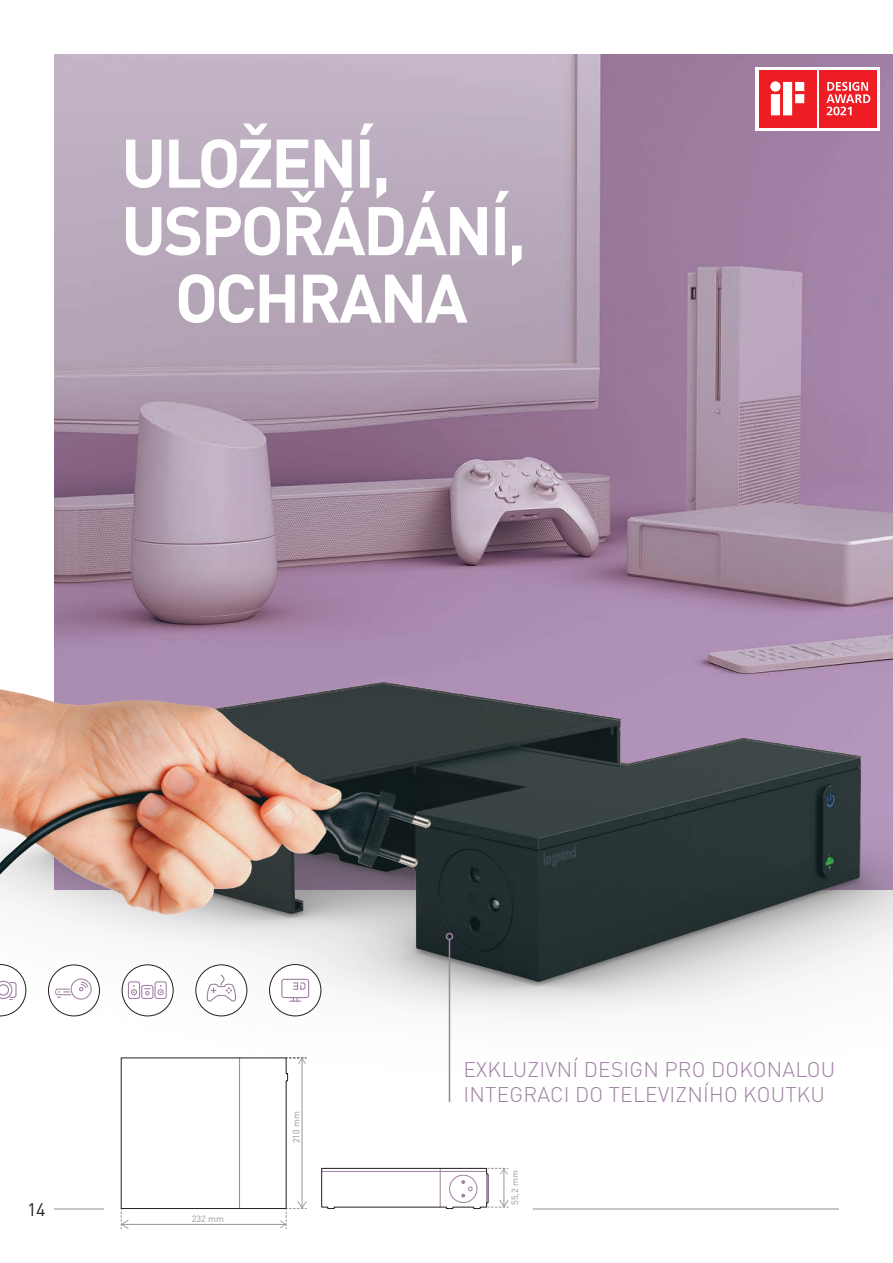
<style>
.page{position:relative;width:893px;height:1263px;background:#fff}
.page>*{position:absolute;margin:0;border:0;box-sizing:border-box;transform-origin:0 0}
.t1{font:700 67.5px "DIN Pro";letter-spacing:-.04em;color:#fff}
.t2{font:300 21px/25.2px "DIN Pro";letter-spacing:.01em;color:#9f7fa2}
.t3{font:18px "DIN Pro";color:#231f20}
.t4{font:9px "DIN Pro";color:#939598}
</style>
<div class="page">
<img style="left:54px;top:54px;width:839px;height:598px">
<img style="left:0;top:652px;width:893px;height:577px">
<img style="left:0;top:684px;width:861px;height:298px">
<svg style="left:756px;top:67px;width:124px;height:64px"></svg>
<div style="left:759px;top:70px;width:57px;height:57px;background:#ee1d23"></div>
<svg style="left:770px;top:81px;width:34px;height:34px"></svg>
<div style="left:819px;top:70px;width:58px;height:57px;background:#ee1d23"></div>
<svg style="left:826px;top:82px;width:44px;height:33px"></svg>
<div style="left:122px;top:965px;width:51px;height:51px;background:#fff;border-radius:50%"></div>
<div style="left:141px;top:985px;width:12px;height:14px;border:1px solid #9f7fa2;border-radius:2px"></div>
<svg style="left:144px;top:988px;width:6px;height:7px"></svg>
<div style="left:128px;top:981px;width:12px;height:18px;border:1px solid #9f7fa2;border-radius:2px"></div>
<svg style="left:131px;top:985px;width:6px;height:10px"></svg>
<div style="left:155px;top:981px;width:12px;height:18px;border:1px solid #9f7fa2;border-radius:2px"></div>
<svg style="left:158px;top:985px;width:6px;height:10px"></svg>
<div style="left:122px;top:964px;width:52px;height:52px;border:1px solid #231f20;border-radius:50%"></div>
<div style="left:196px;top:965px;width:51px;height:51px;background:#fff;border-radius:50%"></div>
<svg style="left:207px;top:974px;width:29px;height:28px"></svg>
<div style="left:195px;top:964px;width:52px;height:52px;border:1px solid #231f20;border-radius:50%"></div>
<svg style="left:0;top:964px;width:26px;height:52px"></svg>
<div style="left:269px;top:964px;width:52px;height:52px;background:#fff;border-radius:50%"></div>
<svg style="left:290px;top:998px;width:11px;height:4px"></svg>
<div style="left:281px;top:979px;width:28px;height:19px;border:1px solid #9f7fa2;border-radius:2px"></div>
<svg style="left:294px;top:982px;width:12px;height:8px"></svg>
<div style="left:269px;top:964px;width:52px;height:52px;border:1px solid #231f20;border-radius:50%"></div>
<div style="left:48px;top:965px;width:51px;height:51px;background:#fff;border-radius:50%"></div>
<div style="left:71px;top:978px;width:21px;height:21px;border:1px solid #9f7fa2;border-radius:50%"></div>
<svg style="left:79px;top:981px;width:10px;height:10px"></svg>
<svg style="left:55px;top:988px;width:17px;height:10px"></svg>
<div style="left:48px;top:964px;width:52px;height:52px;border:1px solid #231f20;border-radius:50%"></div>
<hr style="left:449px;top:939px;width:1px;height:163px;background:#9f7fa2">
<div style="left:446px;top:933px;width:7px;height:7px;border:2px solid #9f7fa2;border-radius:50%"></div>
<img style="left:0;top:689px;width:431px;height:227px">
<hr style="left:533px;top:1208px;width:306px;height:1px;background:#231f20">
<hr style="left:54px;top:1208px;width:50px;height:1px;background:#231f20">
<h1 class="t1" style="left:121px;top:107px;width:271px">ULOŽENÍ,</h1>
<h1 class="t1" style="left:121px;top:174px;width:406px">USPOŘÁDÁNÍ,</h1>
<h1 class="t1" style="left:175px;top:242px;width:294px">OCHRANA</h1>
<p class="t3" style="left:27px;top:1195px;width:20px">14</p>
<p class="t4" style="left:192px;top:1211px;width:34px">232 mm</p>
<p class="t4" style="left:289px;top:1143px;width:34px;rotate:-90deg">210 mm</p>
<p class="t2" style="left:463px;top:1055px;width:373px">EXKLUZIVNÍ DESIGN PRO DOKONALOU<br>INTEGRACI DO TELEVIZNÍHO KOUTKU</p>
<p class="t4" style="left:508px;top:1205px;width:36px;rotate:-90deg">55,2 mm</p>
</div>
